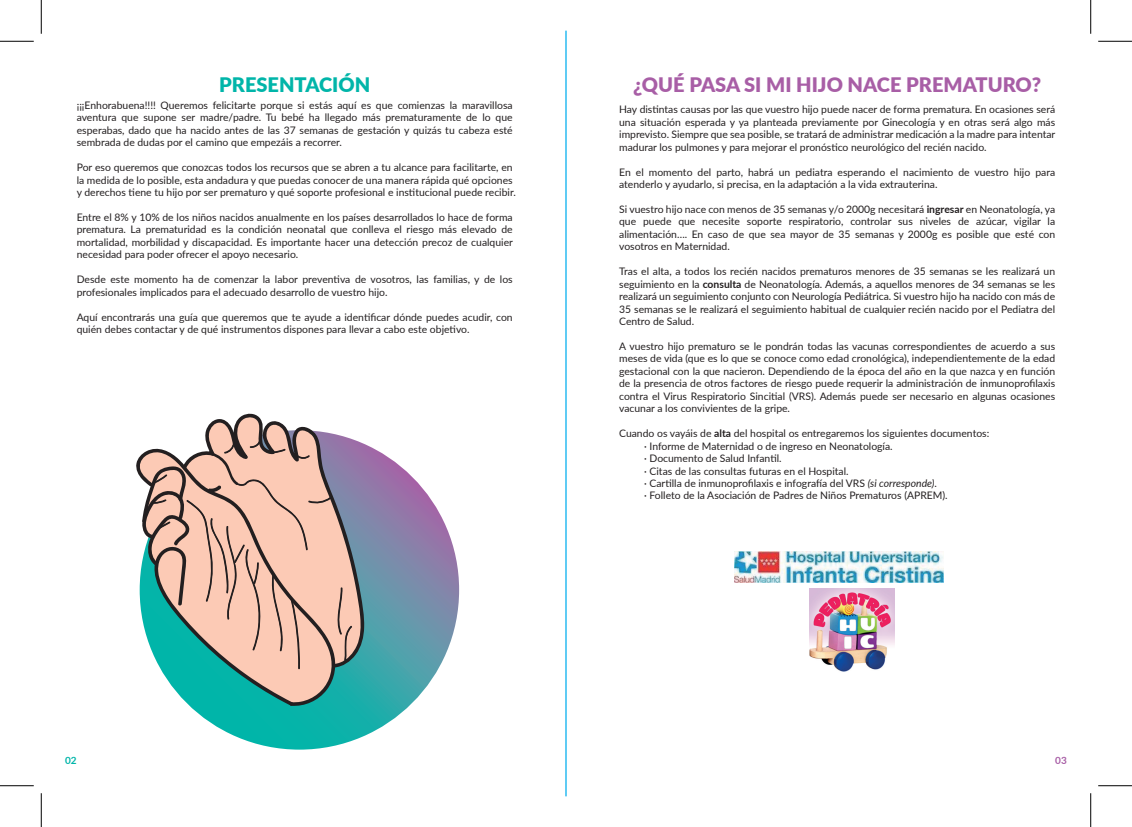
<style>
.page{position:relative;width:1132px;height:827px;background:#fff}
.page>*{position:absolute;margin:0;border:0;box-sizing:border-box;transform-origin:0 0}
.t1{font:900 20px "Lato";color:#a85ea6}
.t2{font:900 20px "Lato";color:#00b5a9}
.t3{font:10.38px/12.5px "Lato";color:#231f20;text-align:justify}
.t4{font:700 10px "Lato";color:#00b5a9}
.t5{font:700 10px "Lato";color:#a85ea6}
.s1{font-weight:700}
.s2{font-style:italic}
</style>
<div class="page">
<img style="left:809px;top:588px;width:85px;height:84px">
<img style="left:734px;top:551px;width:209px;height:31px">
<svg style="left:140px;top:430px;width:319px;height:319px;background:#5796a9"></svg>
<svg style="left:136px;top:454px;width:6px;height:163px"></svg>
<svg style="left:142px;top:413px;width:222px;height:293px;background:#bbb4a9"></svg>
<hr style="left:565px;top:31px;width:1px;height:765px;background:#00aeef">
<hr style="left:0;top:41px;width:34px;height:1px;background:#000">
<hr style="left:1098px;top:41px;width:33px;height:1px;background:#000">
<hr style="left:0;top:785px;width:34px;height:1px;background:#000">
<hr style="left:1098px;top:785px;width:33px;height:1px;background:#000">
<hr style="left:41px;top:0;width:1px;height:34px;background:#000">
<hr style="left:41px;top:793px;width:1px;height:34px;background:#000">
<hr style="left:1090px;top:0;width:1px;height:34px;background:#000">
<hr style="left:1090px;top:793px;width:1px;height:34px;background:#000">
<h1 class="t2" style="left:219px;top:70px;width:153px">PRESENTACIÓN</h1>
<h1 class="t1" style="left:633px;top:70px;width:409px">¿QUÉ PASA SI MI HIJO NACE PREMATURO?</h1>
<p class="t3" style="left:619px;top:103px;width:437px">Hay distintas causas por las que vuestro hijo puede nacer de forma prematura. En ocasiones será una situación esperada y ya planteada previamente por Ginecología y en otras será algo más imprevisto. Siempre que sea posible, se tratará de administrar medicación a la madre para intentar madurar los pulmones y para mejorar el pronóstico neurológico del recién nacido.</p>
<p class="t3" style="left:619px;top:165px;width:437px">En el momento del parto, habrá un pediatra esperando el nacimiento de vuestro hijo para atenderlo y ayudarlo, si precisa, en la adaptación a la vida extrauterina.</p>
<p class="t3" style="left:619px;top:202px;width:437px">Si vuestro hijo nace con menos de 35 semanas y/o 2000g necesitará <span class="s1">ingresar</span> en Neonatología, ya que puede que necesite soporte respiratorio, controlar sus niveles de azúcar, vigilar la alimentación…. En caso de que sea mayor de 35 semanas y 2000g es posible que esté con vosotros en Maternidad.</p>
<p class="t3" style="left:619px;top:265px;width:437px">Tras el alta, a todos los recién nacidos prematuros menores de 35 semanas se les realizará un seguimiento en la <span class="s1">consulta</span> de Neonatología. Además, a aquellos menores de 34 semanas se les realizará un seguimiento conjunto con Neurología Pediátrica. Si vuestro hijo ha nacido con más de 35 semanas se le realizará el seguimiento habitual de cualquier recién nacido por el Pediatra del Centro de Salud.</p>
<p class="t3" style="left:619px;top:339px;width:437px">A vuestro hijo prematuro se le pondrán todas las vacunas correspondientes de acuerdo a sus meses de vida (que es lo que se conoce como edad cronológica), independientemente de la edad gestacional con la que nacieron. Dependiendo de la época del año en la que nazca y en función de la presencia de otros factores de riesgo puede requerir la administración de inmunoprofilaxis contra el Virus Respiratorio Sincitial (VRS). Además puede ser necesario en algunas ocasiones vacunar a los convivientes de la gripe.</p>
<p class="t3" style="left:644px;top:426px;width:346px;text-align:left;text-indent:-25px">Cuando os vayáis de <span class="s1">alta</span> del hospital os entregaremos los siguientes documentos: · Informe de Maternidad o de ingreso en Neonatología.<br>· Documento de Salud Infantil.<br>· Citas de las consultas futuras en el Hospital.<br>· Cartilla de inmunoprofilaxis e infografía del VRS <span class="s2">(si corresponde)</span>.<br>· Folleto de la Asociación de Padres de Niños Prematuros (APREM).</p>
<p class="t3" style="left:77px;top:98px;width:437px">¡¡¡Enhorabuena!!!! Queremos felicitarte porque si estás aquí es que comienzas la maravillosa aventura que supone ser madre/padre. Tu bebé ha llegado más prematuramente de lo que esperabas, dado que ha nacido antes de las 37 semanas de gestación y quizás tu cabeza esté sembrada de dudas por el camino que empezáis a recorrer.</p>
<p class="t3" style="left:77px;top:161px;width:440px;text-align:left">Por eso queremos que conozcas todos los recursos que se abren a tu alcance para facilitarte, en la medida de lo posible, esta andadura y que puedas conocer de una manera rápida qué opciones y derechos tiene tu hijo por ser prematuro y qué soporte profesional e institucional puede recibir.</p>
<p class="t3" style="left:77px;top:210px;width:437px">Entre el 8% y 10% de los niños nacidos anualmente en los países desarrollados lo hace de forma prematura. La prematuridad es la condición neonatal que conlleva el riesgo más elevado de mortalidad, morbilidad y discapacidad. Es importante hacer una detección precoz de cualquier necesidad para poder ofrecer el apoyo necesario.</p>
<p class="t3" style="left:77px;top:273px;width:437px">Desde este momento ha de comenzar la labor preventiva de vosotros, las familias, y de los profesionales implicados para el adecuado desarrollo de vuestro hijo.</p>
<p class="t3" style="left:77px;top:310px;width:437px">Aquí encontrarás una guía que queremos que te ayude a identificar dónde puedes acudir, con quién debes contactar y de qué instrumentos dispones para llevar a cabo este objetivo.</p>
<p class="t4" style="left:65px;top:753px;width:13px">02</p>
<p class="t5" style="left:1055px;top:753px;width:13px">03</p>
</div>
